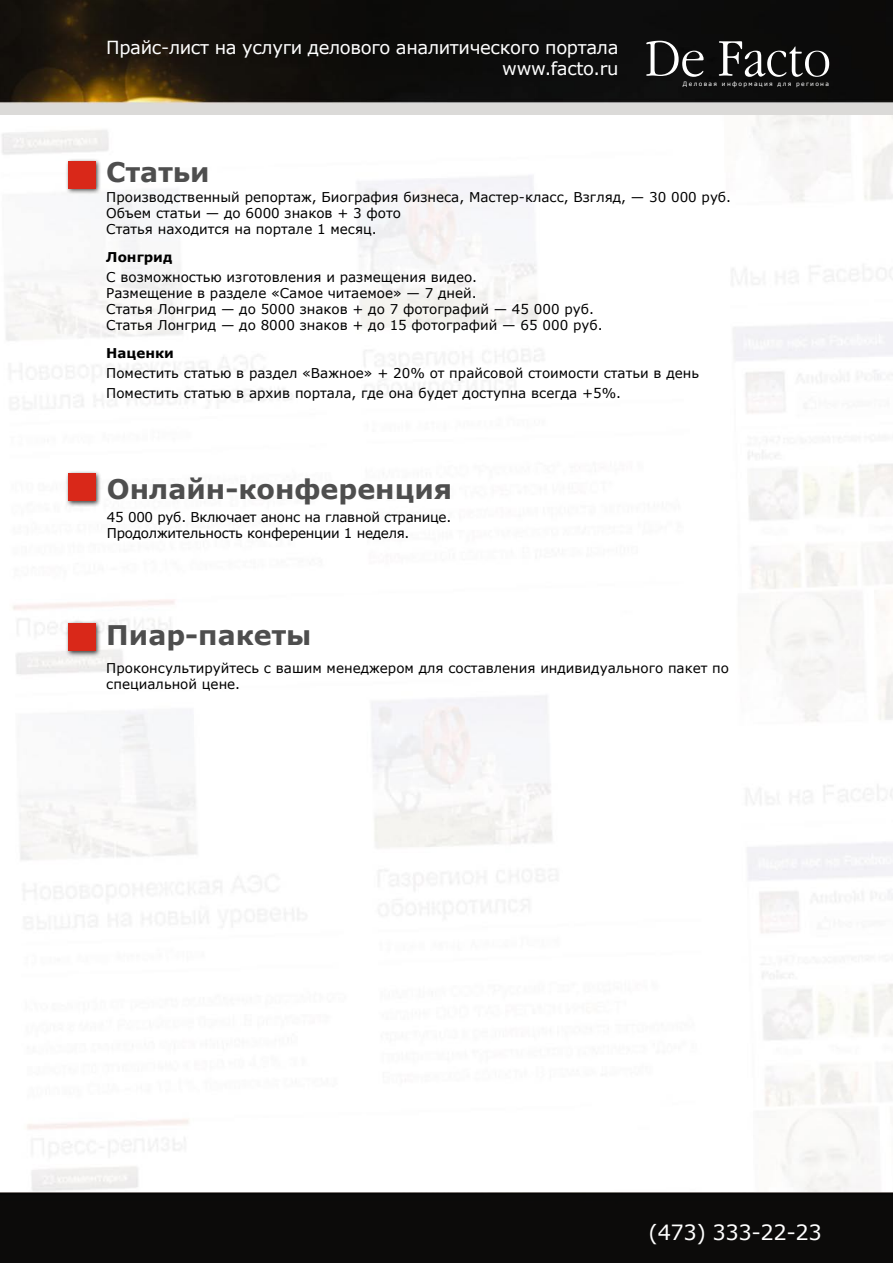
<style>
.page{position:relative;width:893px;height:1263px;background:#fff}
.page>*{position:absolute;margin:0;border:0;box-sizing:border-box;transform-origin:0 0}
.t1{font:700 27px "Verdana";color:#4e4e4e}
.t2{font:21px "Verdana";letter-spacing:-.02em;color:#fff}
.t3{font:18px/21.6px "Verdana";letter-spacing:-.02em;color:#fff;text-align:right}
.t4{font:13.5px/15.8px "Verdana";color:#000}
.t5{font:13.5px/15.8px "Verdana";letter-spacing:-.02em;color:#000}
.t6{font:700 13.5px "Verdana";color:#000}
.t7{font:6px "Verdana";letter-spacing:.22em;color:#fff}
</style>
<div class="page">
<div style="left:65px;top:621px;width:42px;height:42px;background:#000;opacity:.75"></div>
<div style="left:68px;top:624px;width:27px;height:27px;background:#d92819"></div>
<div style="left:65px;top:471px;width:42px;height:42px;background:#000;opacity:.75"></div>
<div style="left:68px;top:474px;width:27px;height:27px;background:#d92819"></div>
<div style="left:65px;top:158px;width:42px;height:43px;background:#000;opacity:.75"></div>
<div style="left:68px;top:162px;width:27px;height:27px;background:#d92819"></div>
<div style="left:0;top:1193px;width:893px;height:70px;background:#0c0b0a"></div>
<img style="left:0;top:0;width:893px;height:115px">
<svg style="left:646px;top:41px;width:58px;height:36px"></svg>
<svg style="left:719px;top:41px;width:110px;height:36px;background:#424241"></svg>
<h3 class="t3" style="left:106px;top:36px;width:514px">Прайс-лист на услуги делового аналитического портала www.facto.ru</h3>
<p class="t7" style="left:683px;top:80px;width:148px">Деловая информация для региона</p>
<h1 class="t1" style="left:106px;top:155px;width:105px">Статьи</h1>
<p class="t4" style="left:106px;top:189px;width:626px">Производственный репортаж, Биография бизнеса, Мастер-класс, Взгляд, — 30 000 руб.<br>Объем статьи — до 6000 знаков + 3 фото<br>Статья находится на портале 1 месяц.</p>
<p class="t6" style="left:106px;top:249px;width:68px">Лонгрид</p>
<p class="t4" style="left:106px;top:269px;width:498px">С возможностью изготовления и размещения видео.<br>Размещение в разделе «Самое читаемое» — 7 дней.<br>Статья Лонгрид — до 5000 знаков + до 7 фотографий — 45 000 руб.<br>Статья Лонгрид — до 8000 знаков + до 15 фотографий — 65 000 руб.</p>
<p class="t6" style="left:106px;top:345px;width:69px">Наценки</p>
<p class="t4" style="left:106px;top:363px;width:594px;line-height:20px">Поместить статью в раздел «Важное» + 20% от прайсовой стоимости статьи в день<br>Поместить статью в архив портала, где она будет доступна всегда +5%.</p>
<h1 class="t1" style="left:107px;top:472px;width:347px">Онлайн-конференция</h1>
<p class="t5" style="left:107px;top:509px;width:346px">45 000 руб. Включает анонс на главной странице.<br>Продолжительность конференции 1 неделя.</p>
<h1 class="t1" style="left:106px;top:617px;width:207px">Пиар-пакеты</h1>
<p class="t4" style="left:106px;top:660px;width:624px">Проконсультируйтесь с вашим менеджером для составления индивидуального пакет по специальной цене.</p>
<h2 class="t2" style="left:649px;top:1219px;width:175px">(473) 333-22-23</h2>
</div>
